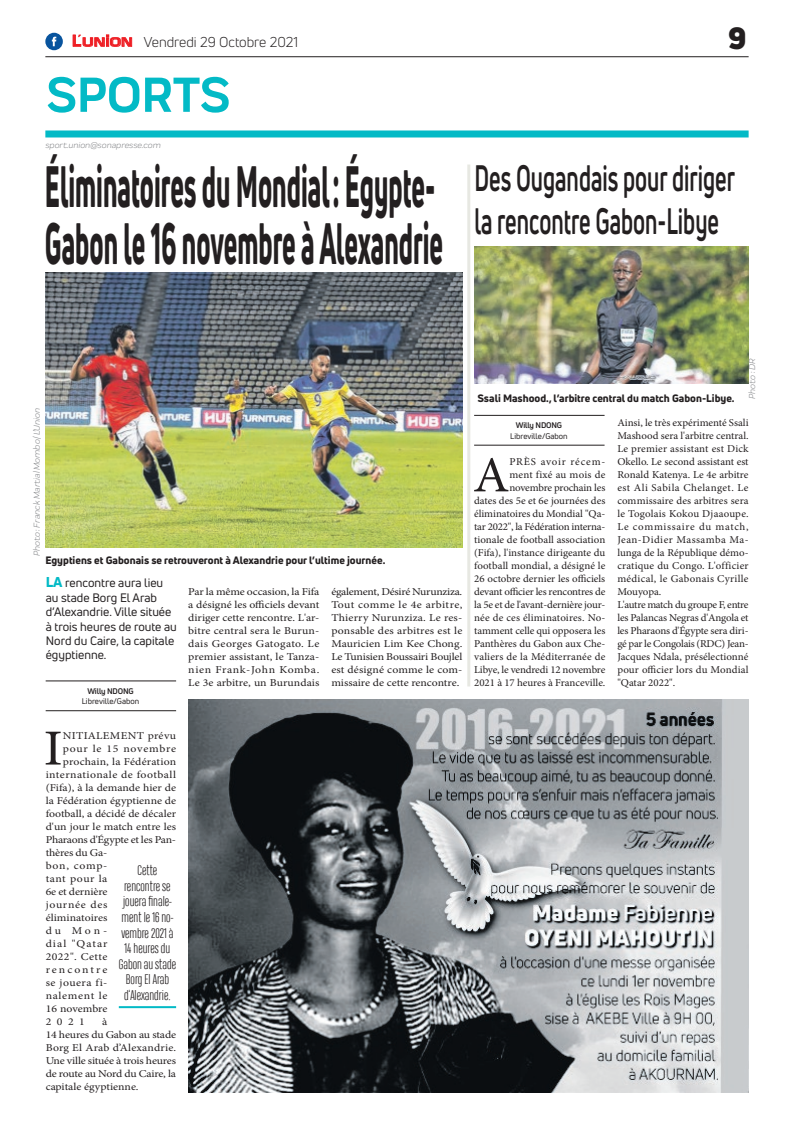
<style>
.page{position:relative;width:794px;height:1129px;background:#fff}
.page>*{position:absolute;margin:0;border:0;box-sizing:border-box;transform-origin:0 0}
.t1{font:800 57px/57px "Uni Neue";color:#231f20;scale:.45 1}
.t2{font:700 51px "Praktika";color:#03bac6}
.t3{font:50.5px "Minion Pro";color:#231f20;scale:1.04 1}
.t4{font:50.5px "Minion Pro";color:#231f20;scale:1.12 1}
.t5{font:700 36px/43.2px "Uni Neue";color:#231f20;scale:.61 1}
.t6{font:900 30px "Uni Neue";color:#231f20}
.t7{font:14px "Uni Neue";color:#231f20}
.t8{font:300 13px/15.6px "Heading Compressed Pro";color:#231f20;text-align:center}
.t9{font:12px/14.4px "Uni Neue";color:#231f20}
.t10{font:10.5px/13px "Minion Pro";color:#231f20;text-align:right;scale:1.04 1}
.t11{font:10.5px/13px "Minion Pro";color:#231f20;text-align:justify;scale:1.12 1}
.t12{font:800 10.5px "Uni Neue";color:#231f20}
.t13{font:10.5px "Minion Pro";letter-spacing:.04em;color:#231f20;scale:1.12 1}
.t14{font:10.5px "Minion Pro";letter-spacing:-.025em;color:#231f20;scale:1.12 1}
.t15{font:10.5px "Minion Pro";letter-spacing:.03em;color:#231f20;scale:1.12 1}
.t16{font:10.5px "Minion Pro";letter-spacing:.065em;color:#231f20;scale:1.12 1}
.t17{font:10.5px "Minion Pro";letter-spacing:.035em;color:#231f20;scale:1.12 1}
.t18{font:10.5px "Minion Pro";letter-spacing:.05em;color:#231f20;scale:1.12 1}
.t19{font:10.5px "Minion Pro";letter-spacing:.06em;color:#231f20;scale:1.12 1}
.t20{font:10.5px "Minion Pro";letter-spacing:.09em;color:#231f20;scale:1.12 1}
.t21{font:10.5px "Minion Pro";letter-spacing:.055em;color:#231f20;scale:1.12 1}
.t22{font:10.5px "Minion Pro";letter-spacing:.165em;color:#231f20;scale:1.12 1}
.t23{font:italic 9px "Praktika";color:#818386}
.t24{font:8px "Uni Neue";color:#231f20}
.t25{font:700 8px "Uni Neue";letter-spacing:-.02em;color:#231f20}
.s1{font-family:"Eurostile";font-weight:600;font-size:15px;color:#ee1d23}
.s2{font-family:"Eurostile";font-weight:600;font-size:11.4px;color:#ee1d23}
.s3{font-weight:800;font-size:14px;color:#03bac6}
</style>
<div class="page">
<hr style="left:45px;top:56px;width:703px;height:1px;background:#231f20">
<div style="left:45px;top:130px;width:703px;height:7px;background:#03bac6"></div>
<svg style="left:72px;top:34px;width:60px;height:13px"></svg>
<div style="left:45px;top:33px;width:18px;height:17px;background:#08549e;border-radius:50%"></div>
<svg style="left:52px;top:37px;width:4px;height:9px"></svg>
<img style="left:189px;top:699px;width:559px;height:392px">
<hr style="left:474px;top:444px;width:130px;height:1px;background:#231f20">
<hr style="left:474px;top:415px;width:130px;height:1px;background:#231f20">
<img style="left:474px;top:247px;width:274px;height:137px">
<hr style="left:119px;top:1005px;width:57px;height:2px;background:#03bac6">
<hr style="left:46px;top:710px;width:130px;height:1px;background:#231f20">
<hr style="left:46px;top:680px;width:130px;height:1px;background:#231f20">
<img style="left:45px;top:273px;width:417px;height:274px">
<hr style="left:467px;top:164px;width:3px;height:522px;background:#e7e8e2">
<h3 class="t7" style="left:72px;top:33px;width:227px"><span class="s1">L</span><span class="s2">UNION</span> Vendredi 29 Octobre 2021</h3>
<h2 class="t2" style="left:46px;top:54px;width:185px">SPORTS</h2>
<p class="t23" style="left:45px;top:139px;width:117px">sport.union@sonapresse.com</p>
<h1 class="t1" style="left:45px;top:157px;width:886px">Éliminatoires du Mondial: Égypte-<br>Gabon le 16 novembre à Alexandrie</h1>
<h3 class="t6" style="left:728px;top:17px;width:20px">9</h3>
<h3 class="t5" style="left:474px;top:156px;width:429px">Des Ougandais pour diriger la rencontre Gabon-Libye</h3>
<p class="t23" style="left:30px;top:556px;width:149px;rotate:-90deg">Photo : Franck Martial Mombo/ L’Union</p>
<p class="t12" style="left:45px;top:553px;width:341px">Egyptiens et Gabonais se retrouveront à Alexandrie pour l’ultime journée.</p>
<p class="t9" style="left:46px;top:575px;width:133px"><span class="s3">LA</span> rencontre aura lieu au stade Borg El Arab d’Alexandrie. Ville située à trois heures de route au<br>Nord du Caire, la capitale égyptienne.</p>
<p class="t25" style="left:87px;top:685px;width:48px">Willy NDONG</p>
<p class="t24" style="left:82px;top:696px;width:59px">Libreville/Gabon</p>
<h3 class="t4" style="left:44px;top:714px;width:19px">I</h3>
<p class="t15" style="left:63px;top:728px;width:103px">NITIALEMENT prévu</p>
<p class="t16" style="left:63px;top:741px;width:103px">pour le 15 novembre</p>
<p class="t11" style="left:63px;top:754px;width:103px">prochain, la Fédération</p>
<p class="t13" style="left:46px;top:767px;width:118px">internationale de football</p>
<p class="t11" style="left:46px;top:780px;width:118px">(Fifa), à la demande hier de</p>
<p class="t11" style="left:46px;top:793px;width:118px">la Fédération égyptienne de</p>
<p class="t11" style="left:46px;top:806px;width:118px">football, a décidé de décaler</p>
<p class="t11" style="left:46px;top:819px;width:118px">d'un jour le match entre les</p>
<p class="t14" style="left:46px;top:832px;width:118px">Pharaons d'Égypte et les Pan-</p>
<p class="t11" style="left:46px;top:845px;width:57px">thères du Ga-</p>
<p class="t11" style="left:46px;top:858px;width:57px">bon, comp-</p>
<p class="t18" style="left:46px;top:871px;width:57px">tant pour la</p>
<p class="t11" style="left:46px;top:884px;width:57px">6e et dernière</p>
<p class="t19" style="left:46px;top:897px;width:57px">journée des</p>
<p class="t11" style="left:46px;top:910px;width:57px">éliminatoires</p>
<p class="t11" style="left:46px;top:923px;width:57px">du Mon-</p>
<p class="t20" style="left:46px;top:936px;width:57px">dial "Qatar</p>
<p class="t17" style="left:46px;top:949px;width:57px">2022". Cette</p>
<p class="t22" style="left:46px;top:962px;width:57px">rencontre</p>
<p class="t13" style="left:46px;top:975px;width:57px">se jouera fi-</p>
<p class="t21" style="left:46px;top:988px;width:57px">nalement le</p>
<p class="t11" style="left:46px;top:1001px;width:57px">16 novembre</p>
<p class="t11" style="left:46px;top:1014px;width:36px">2021</p>
<p class="t8" style="left:119px;top:863px;width:59px">Cette rencontre se jouera finale&shy;ment le 16 no&shy;vembre 2021 à<br>14 heures du<br>Gabon au stade<br>Borg El Arab d’Alexandrie.</p>
<p class="t11" style="left:46px;top:1014px;width:118px;text-align:left;text-indent:57px">à<br>14 heures du Gabon au stade<br>Borg El Arab d’Alexandrie.<br>Une ville située à trois heures de route au Nord du Caire, la capitale égyptienne.</p>
<p class="t11" style="left:188px;top:585px;width:118px">Par la même occasion, la Fifa a désigné les officiels devant diriger cette rencontre. L'ar&shy;bitre central sera le Burun&shy;dais Georges Gatogato. Le premier assistant, le Tanza&shy;nien Frank-John Komba.<br>Le 3e arbitre, un Burundais</p>
<p class="t11" style="left:331px;top:585px;width:118px">également, Désiré Nurunziza.<br>Tout comme le 4e arbitre, Thierry Nurunziza. Le res&shy;ponsable des arbitres est le Mauricien Lim Kee Chong.<br>Le Tunisien Boussairi Boujlel est désigné comme le com&shy;missaire de cette rencontre.</p>
<p class="t12" style="left:477px;top:391px;width:259px">Ssali Mashood., l’arbitre central du match Gabon-Libye.</p>
<p class="t23" style="left:746px;top:398px;width:41px;rotate:-90deg">Photo : DR</p>
<p class="t25" style="left:516px;top:420px;width:48px">Willy NDONG</p>
<p class="t24" style="left:510px;top:431px;width:59px">Libreville/Gabon</p>
<p class="t10" style="left:474px;top:455px;width:128px">PRÈS avoir récem-<br>ment fixé au mois de novembre prochain les<br>dates des 5e et 6e journées des éliminatoires du Mondial "Qa&shy;tar 2022", la Fédération interna&shy;tionale de football association (Fifa), l'instance dirigeante du football mondial, a désigné le<br>26 octobre dernier les officiels devant officier les rencontres de la 5e et de l'avant-dernière jour&shy;née de ces éliminatoires. No&shy;tamment celle qui opposera les<br>Panthères du Gabon aux Che&shy;valiers de la Méditerranée de<br>Libye, le vendredi 12 novembre<br>2021 à 17 heures à Franceville.</p>
<h3 class="t3" style="left:473px;top:441px;width:36px">A</h3>
<p class="t10" style="left:617px;top:416px;width:128px;text-align:left">Ainsi, le très expérimenté Ssali<br>Mashood sera l'arbitre central.<br>Le premier assistant est Dick<br>Okello. Le second assistant est<br>Ronald Katenya. Le 4e arbitre est Ali Sabila Chelanget. Le commissaire des arbitres sera le Togolais Kokou Djaaoupe.<br>Le commissaire du match,<br>Jean-Didier Massamba Ma&shy;lunga de la République démo&shy;cratique du Congo. L'officier médical, le Gabonais Cyrille<br>Mouyopa.<br>L'autre match du groupe F, entre les Palancas Negras d'Angola et les Pharaons d'Égypte sera diri&shy;gé par le Congolais (RDC) Jean-<br>Jacques Ndala, présélectionné pour officier lors du Mondial "Qatar 2022".</p>
</div>
